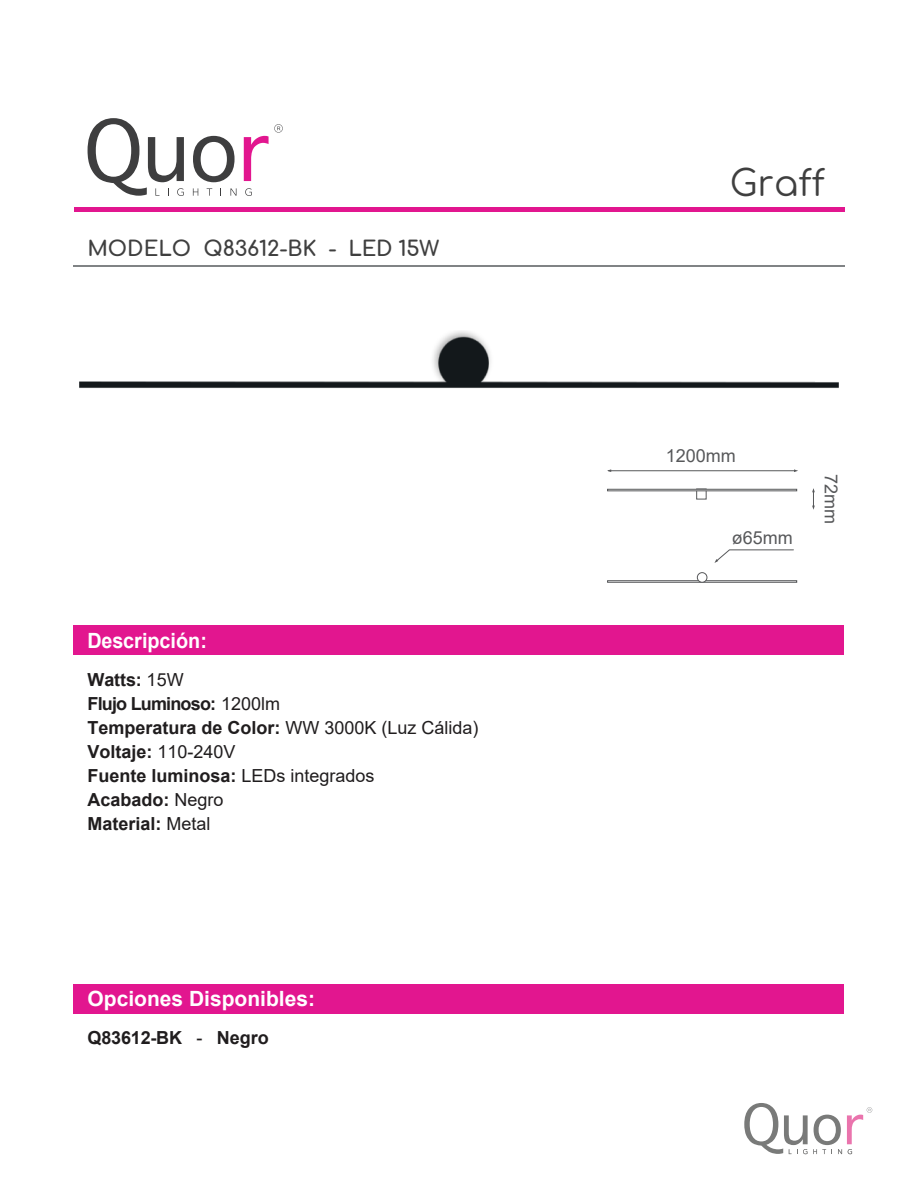
<style>
.page{position:relative;width:918px;height:1188px;background:#fff}
.page>*{position:absolute;margin:0;border:0;box-sizing:border-box;transform-origin:0 0}
.t1{font:36px "Comfortaa";color:#3f3f3f}
.t2{font:700 21px "Comfortaa";letter-spacing:-.01em;color:#3f3f3f}
.t3{font:700 21px "Arial";color:#fff}
.t4{font:700 21px "Arial";color:#fff;scale:.94 1}
.t5{font:700 18px/24px "Arial";color:#201d1e}
.t6{font:18px "Arial";color:#57585a}
.s1{font-weight:400}
</style>
<div class="page">
<div style="left:74px;top:984px;width:770px;height:29px;background:#e2168f"></div>
<div style="left:74px;top:207px;width:770px;height:5px;background:#e2168f"></div>
<hr style="left:74px;top:265px;width:771px;height:2px;background:#808385">
<svg style="left:744px;top:1103px;width:128px;height:51px"></svg>
<div style="left:74px;top:625px;width:770px;height:30px;background:#e2168f"></div>
<svg style="left:193px;top:136px;width:42px;height:46px"></svg>
<svg style="left:88px;top:118px;width:96px;height:78px"></svg>
<svg style="left:193px;top:188px;width:5px;height:8px"></svg>
<svg style="left:207px;top:188px;width:5px;height:8px"></svg>
<svg style="left:231px;top:188px;width:6px;height:8px"></svg>
<svg style="left:245px;top:188px;width:7px;height:8px"></svg>
<svg style="left:244px;top:124px;width:39px;height:57px"></svg>
<img style="left:80px;top:331px;width:758px;height:57px">
<hr style="left:608px;top:470px;width:187px;height:1px;background:#57585a">
<svg style="left:812px;top:488px;width:3px;height:22px"></svg>
<svg style="left:714px;top:549px;width:80px;height:14px"></svg>
<svg style="left:696px;top:491px;width:11px;height:8px"></svg>
<div style="left:607px;top:489px;width:190px;height:2px;background:#fff;border:1px solid #57585a"></div>
<div style="left:607px;top:580px;width:190px;height:3px;background:#fff;border:1px solid #57585a"></div>
<div style="left:697px;top:573px;width:10px;height:9px;background:#fff;border-radius:50%"></div>
<div style="left:697px;top:572px;width:10px;height:11px;border:1px solid #57585a;border-radius:50%"></div>
<p class="t2" style="left:88px;top:229px;width:353px">MODELO Q83612-BK - LED 15W</p>
<p class="t4" style="left:88px;top:625px;width:129px">Descripción:</p>
<p class="t5" style="left:88px;top:668px;width:393px">Watts: <span class="s1">15W<br></span>Flujo Luminoso: <span class="s1">1200lm<br></span>Temperatura de Color: <span class="s1">WW 3000K (Luz Cálida)<br></span>Voltaje: <span class="s1">110-240V<br></span>Fuente luminosa: <span class="s1">LEDs integrados<br></span>Acabado: <span class="s1">Negro<br></span>Material: <span class="s1">Metal</span></p>
<p class="t3" style="left:88px;top:984px;width:229px">Opciones Disponibles:</p>
<p class="t5" style="left:88px;top:1025px;width:183px">Q83612-BK <span class="s1">-</span> Negro</p>
<h1 class="t1" style="left:730px;top:150px;width:97px">Graff</h1>
<p class="t6" style="left:666px;top:443px;width:72px">1200mm</p>
<p class="t6" style="left:732px;top:526px;width:63px">ø65mm</p>
<p class="t6" style="left:843px;top:474px;width:52px;rotate:90deg">72mm</p>
</div>
